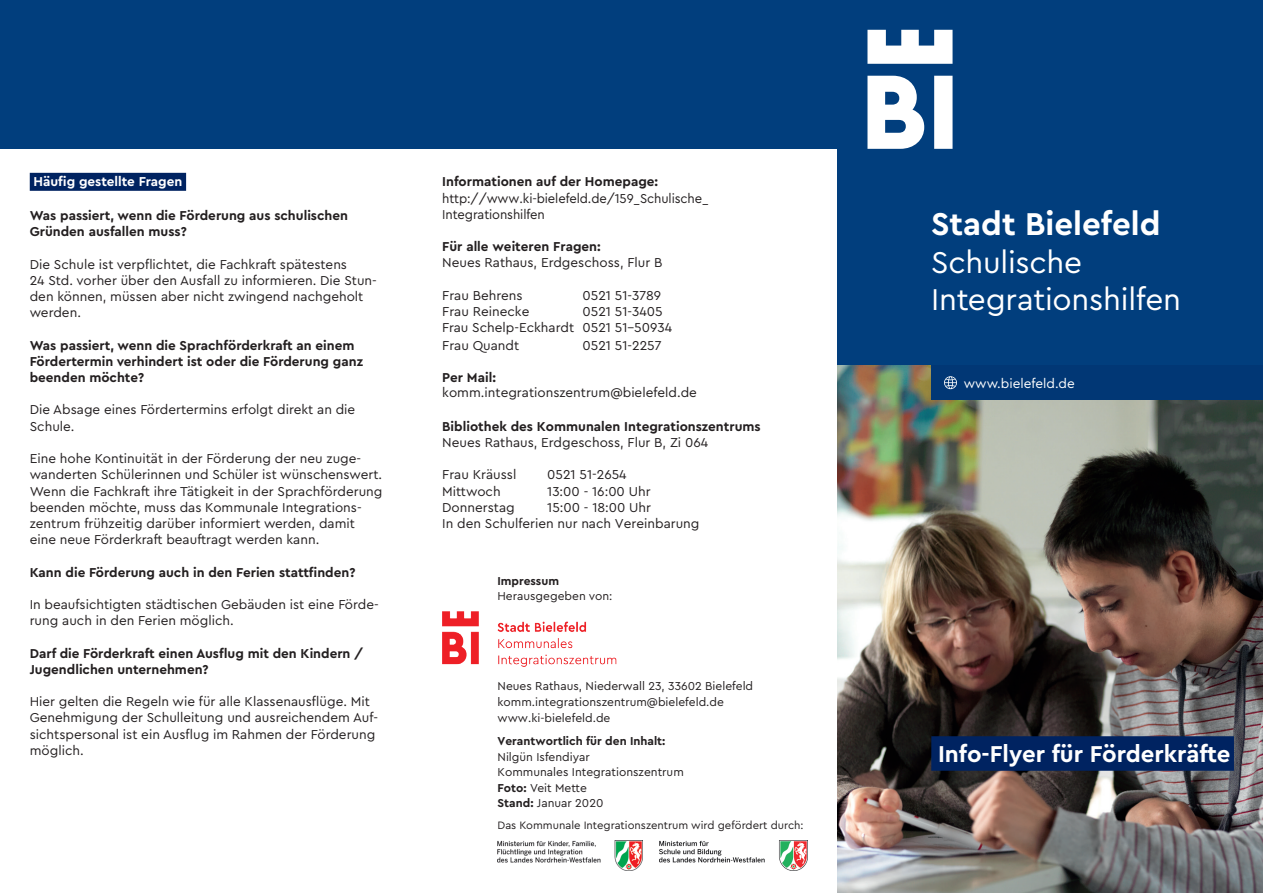
<style>
.page{position:relative;width:1263px;height:893px;background:#fff}
.page>*{position:absolute;margin:0;border:0;box-sizing:border-box;transform-origin:0 0}
.t1{font:700 33px "Cera Bielefeld";color:#fff}
.t2{font:31.5px/37.8px "Cera Bielefeld";letter-spacing:-.01em;color:#fff}
.t3{font:700 24px "Cera Bielefeld";color:#fff}
.t4{font:13.5px/16.2px "Cera Bielefeld";color:#231f20}
.t5{font:700 13.5px/16.2px "Cera Bielefeld";color:#231f20}
.t6{font:13.5px/16.2px "Cera Bielefeld";color:#231f20;scale:.96 1}
.t7{font:700 13.5px "Cera Bielefeld";color:#fff}
.t8{font:13.5px "Cera Bielefeld";color:#fff}
.t9{font:12px/15.6px "Cera Bielefeld";color:#231f20}
.t10{font:700 12px "Cera Bielefeld";color:#231f20}
.t11{font:11.25px "Cera Bielefeld";color:#231f20}
.s1{font-weight:700}
</style>
<div class="page">
<div style="left:838px;top:0;width:425px;height:366px;background:#013e7d"></div>
<img style="left:838px;top:366px;width:425px;height:527px">
<div style="left:931px;top:366px;width:332px;height:34px;background:#013775"></div>
<svg style="left:944px;top:376px;width:13px;height:13px"></svg>
<div style="left:931px;top:736px;width:303px;height:35px;background:#002361"></div>
<div style="left:30px;top:173px;width:156px;height:18px;background:#002361"></div>
<div style="left:0;top:0;width:838px;height:149px;background:#013e7d"></div>
<img style="left:442px;top:612px;width:175px;height:54px">
<img style="left:659px;top:840px;width:149px;height:30px">
<img style="left:497px;top:841px;width:145px;height:29px">
<svg style="left:867px;top:30px;width:85px;height:119px"></svg>
<p class="t7" style="left:34px;top:173px;width:150px">Häufig gestellte Fragen</p>
<p class="t5" style="left:30px;top:207px;width:320px">Was passiert, wenn die Förderung aus schulischen<br>Gründen ausfallen muss?</p>
<p class="t4" style="left:30px;top:255px;width:349px">Die Schule ist verpflichtet, die Fachkraft spätestens<br>24 Std. vorher über den Ausfall zu informieren. Die Stun&shy;den können, müssen aber nicht zwingend nachgeholt werden.</p>
<p class="t5" style="left:30px;top:336px;width:335px">Was passiert, wenn die Sprachförderkraft an einem<br>Fördertermin verhindert ist oder die Förderung ganz beenden möchte?</p>
<p class="t4" style="left:30px;top:401px;width:327px">Die Absage eines Fördertermins erfolgt direkt an die<br>Schule.</p>
<p class="t4" style="left:30px;top:450px;width:354px">Eine hohe Kontinuität in der Förderung der neu zuge&shy;wanderten Schülerinnen und Schüler ist wünschenswert.<br>Wenn die Fachkraft ihre Tätigkeit in der Sprachförderung beenden möchte, muss das Kommunale Integrations&shy;zentrum frühzeitig darüber informiert werden, damit eine neue Förderkraft beauftragt werden kann.</p>
<p class="t5" style="left:30px;top:563px;width:327px">Kann die Förderung auch in den Ferien stattfinden?</p>
<p class="t4" style="left:30px;top:596px;width:350px">In beaufsichtigten städtischen Gebäuden ist eine Förde&shy;rung auch in den Ferien möglich.</p>
<p class="t5" style="left:30px;top:644px;width:335px">Darf die Förderkraft einen Ausflug mit den Kindern /<br>Jugendlichen unternehmen?</p>
<p class="t4" style="left:30px;top:693px;width:350px">Hier gelten die Regeln wie für alle Klassenausflüge. Mit Genehmigung der Schulleitung und ausreichendem Auf&shy;sichtspersonal ist ein Ausflug im Rahmen der Förderung möglich.</p>
<p class="t5" style="left:442px;top:173px;width:217px">Informationen auf der Homepage:</p>
<p class="t6" style="left:442px;top:189px;width:279px">http://www.ki-bielefeld.de/159_Schulische_<br>Integrationshilfen</p>
<p class="t5" style="left:442px;top:238px;width:160px">Für alle weiteren Fragen:</p>
<p class="t4" style="left:442px;top:254px;width:222px">Neues Rathaus, Erdgeschoss, Flur B</p>
<p class="t4" style="left:442px;top:286px;width:82px">Frau Behrens</p>
<p class="t4" style="left:583px;top:286px;width:80px">0521 51-3789</p>
<p class="t4" style="left:442px;top:303px;width:89px">Frau Reinecke</p>
<p class="t4" style="left:442px;top:303px;width:231px;text-indent:140px">0521 51-3405<br>Frau Schelp-Eckhardt 0521 51-50934</p>
<p class="t4" style="left:442px;top:336px;width:78px">Frau Quandt</p>
<p class="t4" style="left:583px;top:336px;width:80px">0521 51-2257</p>
<p class="t5" style="left:442px;top:369px;width:55px">Per Mail:</p>
<p class="t4" style="left:442px;top:384px;width:256px">komm.integrationszentrum@bielefeld.de</p>
<p class="t5" style="left:442px;top:417px;width:320px">Bibliothek des Kommunalen Integrationszentrums</p>
<p class="t4" style="left:442px;top:434px;width:267px">Neues Rathaus, Erdgeschoss, Flur B, Zi 064</p>
<p class="t4" style="left:442px;top:466px;width:76px">Frau Kräussl</p>
<p class="t4" style="left:547px;top:466px;width:81px">0521 51-2654</p>
<p class="t4" style="left:442px;top:482px;width:60px">Mittwoch</p>
<p class="t4" style="left:547px;top:482px;width:105px">13:00 - 16:00 Uhr</p>
<p class="t4" style="left:442px;top:498px;width:74px">Donnerstag</p>
<p class="t4" style="left:442px;top:498px;width:259px;text-indent:105px">15:00 - 18:00 Uhr<br>In den Schulferien nur nach Vereinbarung</p>
<p class="t10" style="left:497px;top:573px;width:63px">Impressum</p>
<p class="t9" style="left:497px;top:588px;width:116px">Herausgegeben von:</p>
<p class="t9" style="left:497px;top:678px;width:257px">Neues Rathaus, Niederwall 23, 33602 Bielefeld komm.integrationszentrum@bielefeld.de www.ki-bielefeld.de</p>
<p class="t10" style="left:497px;top:733px;width:169px">Verantwortlich für den Inhalt:</p>
<p class="t9" style="left:497px;top:748px;width:188px">Nilgün Isfendiyar<br>Kommunales Integrationszentrum<br><span class="s1">Foto:</span> Veit Mette<br><span class="s1">Stand:</span> Januar 2020</p>
<p class="t11" style="left:497px;top:817px;width:308px">Das Kommunale Integrationszentrum wird gefördert durch:</p>
<h1 class="t1" style="left:931px;top:202px;width:231px">Stadt Bielefeld</h1>
<h2 class="t2" style="left:931px;top:242px;width:251px">Schulische<br>Integrationshilfen</h2>
<p class="t8" style="left:964px;top:374px;width:113px">www.bielefeld.de</p>
<h3 class="t3" style="left:938px;top:738px;width:294px">Info-Flyer für Förderkräfte</h3>
</div>
